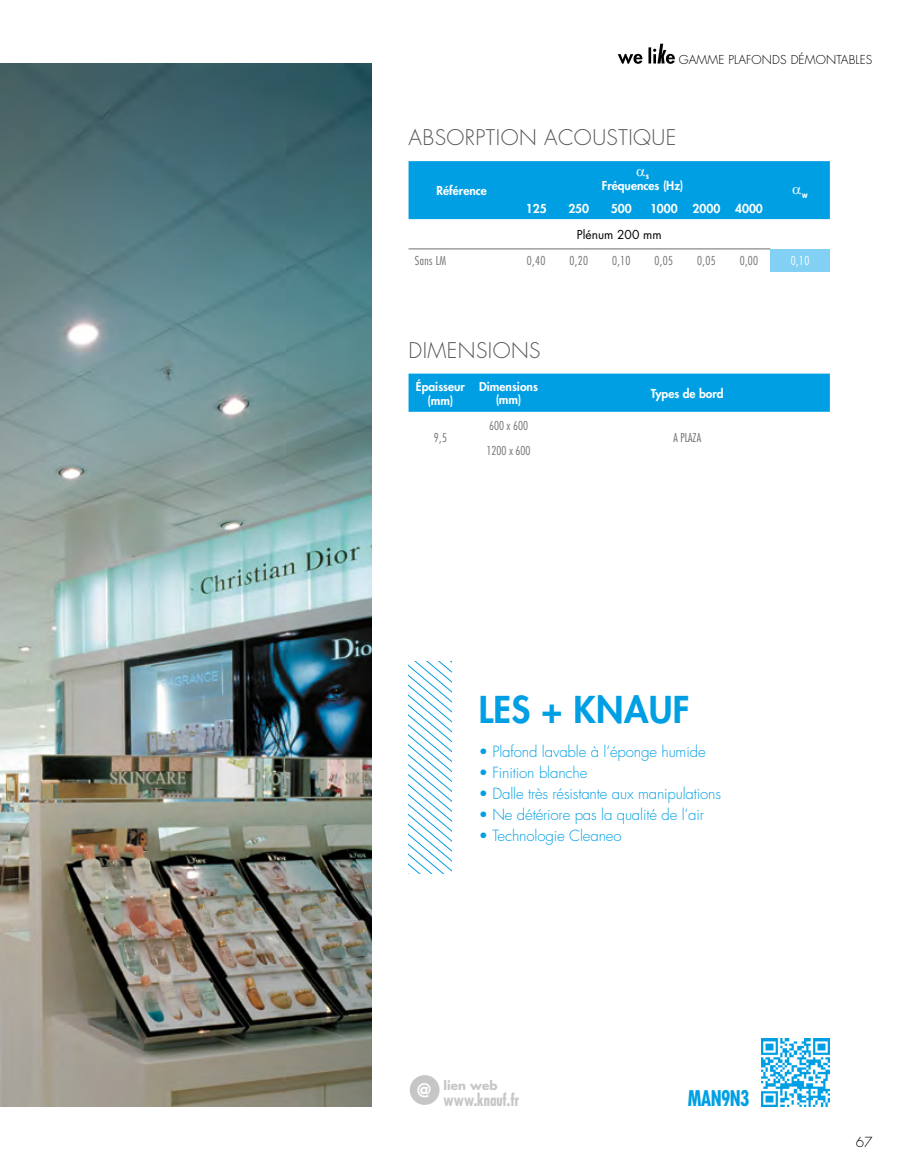
<style>
.page{position:relative;width:915px;height:1170px;background:#fff}
.page>*{position:absolute;margin:0;border:0;box-sizing:border-box;transform-origin:0 0}
.t1{font:800 36px "Futura Std";letter-spacing:.01em;color:#009fe3}
.t2{font:300 21px "Futura Std";letter-spacing:.02em;color:#575756}
.t3{font:700 condensed 21px "Futura Std";letter-spacing:-.03em;color:#009fe3;scale:.91 1}
.t4{font:700 condensed 16.5px "Futura Std";color:#c6c6c6;scale:.89 1}
.t5{font:300 15px "Futura Std";letter-spacing:-.01em;color:#009fe3}
.t6{font:300 13.5px "Futura Std";color:#000}
.t7{font:800 12px/14.4px "Futura Std";color:#fff;text-align:center}
.t8{font:300 condensed 12px "Futura Std";color:#706f6f}
.t9{font:300 12px "Futura Std";letter-spacing:.01em;color:#000}
.t10{font:12px "Futura Std";color:#000}
.t11{font:700 12px "Futura Std";color:#c6c6c6}
.t12{font:300 condensed 12px "Futura Std";color:#fff}
.t13{font:700 condensed 8.7px "Futura Std";color:#fff}
.s1{font-size:18px;color:#fff}
</style>
<div class="page">
<div style="left:409px;top:1074px;width:30px;height:30px;background:#c6c6c6;border-radius:50%"></div>
<img style="left:0;top:64px;width:372px;height:1042px">
<img style="left:761px;top:1038px;width:68px;height:68px">
<svg style="left:408px;top:661px;width:43px;height:212px"></svg>
<div style="left:770px;top:249px;width:59px;height:22px;background:#83d0f5"></div>
<hr style="left:408px;top:248px;width:106px;height:1px;background:#706f6f">
<hr style="left:514px;top:248px;width:43px;height:1px;background:#706f6f">
<hr style="left:557px;top:248px;width:43px;height:1px;background:#706f6f">
<hr style="left:600px;top:248px;width:42px;height:1px;background:#706f6f">
<hr style="left:642px;top:248px;width:43px;height:1px;background:#706f6f">
<hr style="left:685px;top:248px;width:42px;height:1px;background:#706f6f">
<hr style="left:727px;top:248px;width:43px;height:1px;background:#706f6f">
<div style="left:408px;top:373px;width:421px;height:39px;background:#009fe3"></div>
<svg style="left:617px;top:44px;width:57px;height:20px"></svg>
<div style="left:408px;top:161px;width:421px;height:58px;background:#009fe3"></div>
<p class="t9" style="left:678px;top:52px;width:195px">GAMME PLAFONDS DÉMONTABLES</p>
<h2 class="t2" style="left:408px;top:124px;width:269px">ABSORPTION ACOUSTIQUE</h2>
<p class="t7" style="left:436px;top:183px;width:52px">Référence</p>
<p class="t13" style="left:645px;top:170px;width:5px">s</p>
<p class="t7" style="left:601px;top:178px;width:83px">Fréquences (Hz)</p>
<p class="t7" style="left:525px;top:201px;width:22px">125</p>
<p class="t7" style="left:568px;top:201px;width:22px">250</p>
<p class="t7" style="left:610px;top:201px;width:22px">500</p>
<p class="t7" style="left:649px;top:201px;width:114px">1000 2000 4000</p>
<p class="t10" style="left:576px;top:227px;width:86px">Plénum 200 mm</p>
<p class="t13" style="left:801px;top:189px;width:8px">w</p>
<p class="t8" style="left:415px;top:253px;width:33px">Sans LM</p>
<p class="t8" style="left:526px;top:253px;width:20px">0,40</p>
<p class="t8" style="left:569px;top:253px;width:20px">0,20</p>
<p class="t8" style="left:611px;top:253px;width:20px">0,10</p>
<p class="t8" style="left:654px;top:253px;width:20px">0,05</p>
<p class="t8" style="left:697px;top:253px;width:20px">0,05</p>
<p class="t8" style="left:739px;top:253px;width:20px">0,00</p>
<p class="t12" style="left:790px;top:253px;width:20px">0,10</p>
<h2 class="t2" style="left:408px;top:337px;width:133px">DIMENSIONS</h2>
<p class="t7" style="left:416px;top:379px;width:51px">Épaisseur (mm)</p>
<p class="t7" style="left:479px;top:380px;width:60px;line-height:13.5px">Dimensions (mm)</p>
<p class="t7" style="left:650px;top:386px;width:74px">Types de bord</p>
<p class="t8" style="left:433px;top:431px;width:15px">9,5</p>
<p class="t8" style="left:489px;top:418px;width:40px">600 x 600</p>
<p class="t8" style="left:673px;top:431px;width:29px">A PLAZA</p>
<p class="t8" style="left:486px;top:443px;width:45px">1200 x 600</p>
<h1 class="t1" style="left:478px;top:687px;width:212px">LES + KNAUF</h1>
<p class="t5" style="left:478px;top:742px;width:228px">• Plafond lavable à l’éponge humide</p>
<p class="t5" style="left:478px;top:763px;width:110px">• Finition blanche</p>
<p class="t5" style="left:478px;top:784px;width:244px">• Dalle très résistante aux manipulations</p>
<p class="t5" style="left:478px;top:805px;width:227px">• Ne détériore pas la qualité de l’air</p>
<p class="t5" style="left:478px;top:826px;width:144px">• Technologie Cleaneo</p>
<p class="t11" style="left:417px;top:1077px;width:82px"><span class="s1">@</span> lien web</p>
<p class="t4" style="left:443px;top:1089px;width:87px">www.knauf.fr</p>
<h2 class="t3" style="left:687px;top:1085px;width:69px">MAN9N3</h2>
<p class="t6" style="left:855px;top:1133px;width:18px">67</p>
</div>
